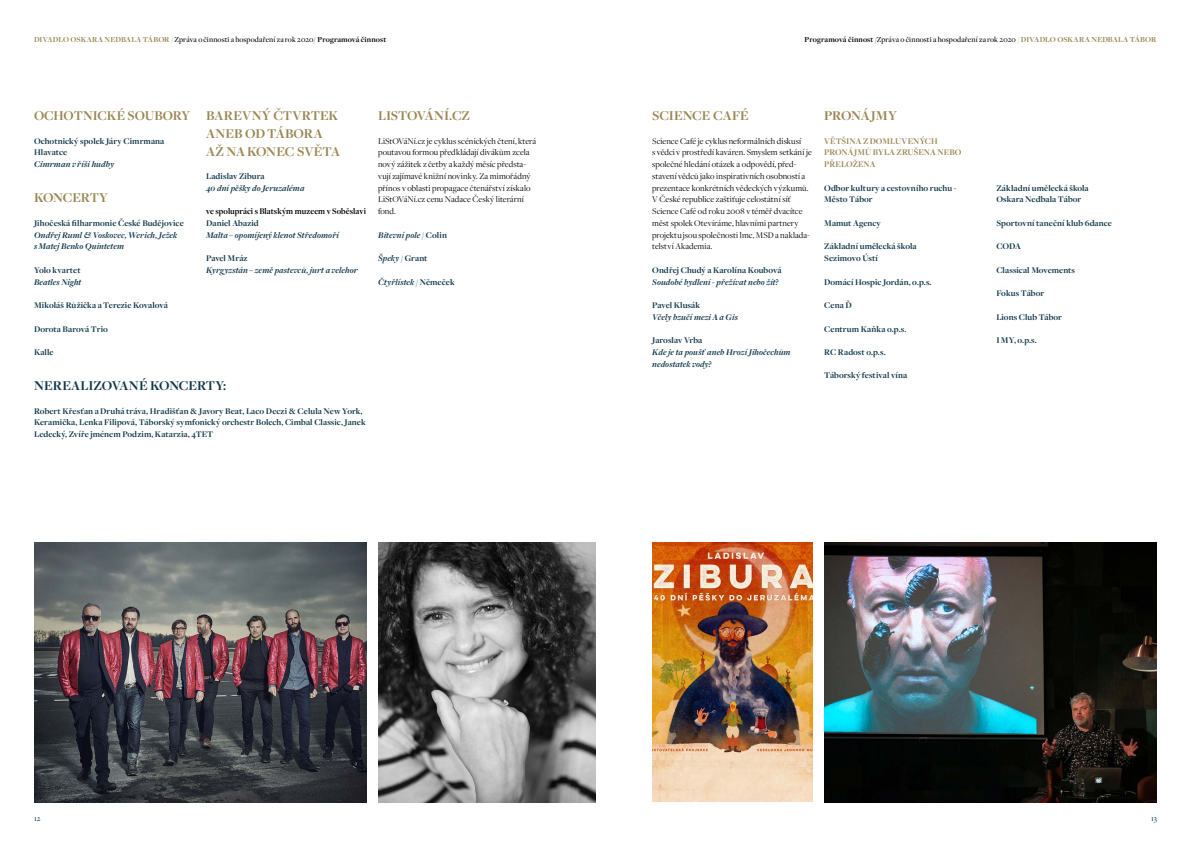
<style>
.page{position:relative;width:1191px;height:842px;background:#fff}
.page>*{position:absolute;margin:0;border:0;box-sizing:border-box;transform-origin:0 0}
.t1{font:700 14px/18px "Freight Disp Pro";letter-spacing:-.01em;color:#9b8653}
.t2{font:700 14px "Freight Disp Pro";letter-spacing:-.005em;color:#0f3648}
.t3{font:700 9px/11.7px "Freight Disp Pro";letter-spacing:.005em;color:#0f3648}
.t4{font:9px/11.7px "Freight Disp Pro";letter-spacing:.005em;color:#000}
.t5{font:italic 700 9px/11.7px "Freight Disp Pro";letter-spacing:.01em;color:#0f3648}
.t6{font:700 9px/11.7px "Freight Disp Pro";color:#9b8653}
.t7{font:700 9px "Freight Disp Pro";letter-spacing:.005em;color:#000;scale:.95 1}
.t8{font:500 8px "Freight Disp Pro";letter-spacing:.01em;color:#000}
.t9{font:500 8px "Freight Disp Pro";color:#0f3648}
.s1{font-weight:700;color:#9b8653}
.s2{color:#9b8653}
.s3{font-weight:700}
.s4{font-style:normal}
</style>
<div class="page">
<img style="left:34px;top:543px;width:333px;height:259px">
<img style="left:378px;top:543px;width:217px;height:259px">
<img style="left:652px;top:543px;width:161px;height:258px">
<img style="left:824px;top:543px;width:333px;height:259px">
<p class="t8" style="left:34px;top:34px;width:354px"><span class="s1">DIVADLO OSKARA NEDBALA TÁBOR</span> <span class="s2">/</span> Zpráva o činnosti a hospodaření za rok 2020/ <span class="s3">Programová činnost</span></p>
<p class="t8" style="left:804px;top:34px;width:353px"><span class="s3">Programová činnost</span>/Zpráva o činnosti a hospodaření za rok 2020 <span class="s2">/</span> <span class="s1">DIVADLO OSKARA NEDBALA TÁBOR</span></p>
<h1 class="t1" style="left:34px;top:106px;width:158px">OCHOTNICKÉ SOUBORY</h1>
<p class="t3" style="left:34px;top:135px;width:132px">Ochotnický spolek Járy Cimrmana<br>Hlavatce</p>
<p class="t5" style="left:34px;top:158px;width:82px">Cimrman v říši hudby</p>
<h1 class="t1" style="left:34px;top:189px;width:76px">KONCERTY</h1>
<p class="t3" style="left:34px;top:217px;width:151px">Jihočeská filharmonie České Budějovice</p>
<p class="t5" style="left:34px;top:229px;width:145px">Ondřej Ruml &amp; Voskovec, Werich, Ježek s Matej Benko Quintetem</p>
<p class="t3" style="left:34px;top:264px;width:48px">Yolo kvartet</p>
<p class="t5" style="left:34px;top:276px;width:49px">Beatles Night</p>
<p class="t3" style="left:34px;top:299px;width:135px">Mikoláš Růžička a Terezie Kovalová</p>
<p class="t3" style="left:34px;top:323px;width:75px">Dorota Barová Trio</p>
<p class="t3" style="left:34px;top:346px;width:21px">Kalle</p>
<h1 class="t1" style="left:206px;top:106px;width:135px">BAREVNÝ ČTVRTEK<br>ANEB OD TÁBORA<br>AŽ NA KONEC SVĚTA</h1>
<h1 class="t1" style="left:378px;top:106px;width:93px">LISTOVÁNÍ.CZ</h1>
<p class="t4" style="left:378px;top:135px;width:160px">LiStOVáNí.cz je cyklus scénických čtení, která poutavou formou předkládají divákům zcela nový zážitek z četby a každý měsíc předsta&shy;vují zajímavé knižní novinky. Za mimořádný přínos v oblasti propagace čtenářství získalo LiStOVáNí.cz cenu Nadace Český literární fond.</p>
<p class="t5" style="left:378px;top:229px;width:70px">Bitevní pole / <span class="s4">Colin</span></p>
<p class="t5" style="left:378px;top:252px;width:51px">Špeky / <span class="s4">Grant</span></p>
<p class="t5" style="left:378px;top:276px;width:78px">Čtyřlístek / <span class="s4">Němeček</span></p>
<p class="t3" style="left:206px;top:170px;width:60px">Ladislav Zibura</p>
<p class="t5" style="left:206px;top:182px;width:100px">40 dní pěšky do Jeruzaléma</p>
<p class="t7" style="left:206px;top:205px;width:170px">ve spolupráci s Blatským muzeem v Soběslavi</p>
<p class="t3" style="left:206px;top:217px;width:54px">Daniel Abazid</p>
<p class="t5" style="left:206px;top:229px;width:135px">Malta – opomíjený klenot Středomoří</p>
<p class="t3" style="left:206px;top:252px;width:43px">Pavel Mráz</p>
<p class="t5" style="left:206px;top:264px;width:153px">Kyrgyzstán – země pastevců, jurt a velehor</p>
<h1 class="t2" style="left:34px;top:376px;width:194px">NEREALIZOVANÉ KONCERTY:</h1>
<p class="t3" style="left:34px;top:405px;width:333px">Robert Křesťan a Druhá tráva, Hradišťan &amp; Javory Beat, Laco Deczi &amp; Celula New York,<br>Keramička, Lenka Filipová, Táborský symfonický orchestr Bolech, Cimbal Classic, Janek<br>Ledecký, Zvíře jménem Podzim, Katarzia, 4TET</p>
<h1 class="t1" style="left:652px;top:106px;width:98px">SCIENCE CAFÉ</h1>
<p class="t4" style="left:652px;top:135px;width:161px">Science Café je cyklus neformálních diskusí<br>s vědci v prostředí kaváren. Smyslem setkání je společné hledání otázek a odpovědí, před&shy;stavení vědců jako inspirativních osobností a prezentace konkrétních vědeckých výzkumů.<br>V České republice zaštiťuje celostátní síť Science Café od roku 2008 v téměř dvacítce měst spolek Otevíráme, hlavními partnery projektu jsou společnosti lmc, MSD a naklada&shy;telství Akademia.</p>
<p class="t3" style="left:652px;top:264px;width:131px">Ondřej Chudý a Karolína Koubová</p>
<p class="t5" style="left:652px;top:276px;width:128px">Soudobé bydlení - přežívat nebo žít?</p>
<p class="t3" style="left:652px;top:299px;width:49px">Pavel Klusák</p>
<p class="t5" style="left:652px;top:311px;width:87px">Včely bzučí mezi A a Gis</p>
<p class="t3" style="left:652px;top:334px;width:52px">Jaroslav Vrba</p>
<p class="t5" style="left:652px;top:346px;width:140px">Kde je ta poušť aneb Hrozí Jihočechům nedostatek vody?</p>
<h1 class="t1" style="left:824px;top:106px;width:74px">PRONÁJMY</h1>
<p class="t6" style="left:824px;top:135px;width:139px">VĚTŠINA Z DOMLUVENÝCH<br>PRONÁJMŮ BYLA ZRUŠENA NEBO<br>PŘELOŽENA</p>
<p class="t3" style="left:824px;top:182px;width:134px">Odbor kultury a cestovního ruchu -<br>Město Tábor</p>
<p class="t3" style="left:824px;top:217px;width:58px">Mamut Agency</p>
<p class="t3" style="left:824px;top:240px;width:94px">Základní umělecká škola<br>Sezimovo Ústí</p>
<p class="t3" style="left:824px;top:276px;width:109px">Domácí Hospic Jordán, o.p.s.</p>
<p class="t3" style="left:824px;top:299px;width:29px">Cena Ď</p>
<p class="t3" style="left:824px;top:323px;width:84px">Centrum Kaňka o.p.s.</p>
<p class="t3" style="left:824px;top:346px;width:63px">RC Radost o.p.s.</p>
<p class="t3" style="left:824px;top:370px;width:85px">Táborský festival vína</p>
<p class="t3" style="left:996px;top:182px;width:94px">Základní umělecká škola<br>Oskara Nedbala Tábor</p>
<p class="t3" style="left:996px;top:217px;width:117px">Sportovní taneční klub 6dance</p>
<p class="t3" style="left:996px;top:240px;width:26px">CODA</p>
<p class="t3" style="left:996px;top:264px;width:80px">Classical Movements</p>
<p class="t3" style="left:996px;top:287px;width:49px">Fokus Tábor</p>
<p class="t3" style="left:996px;top:311px;width:67px">Lions Club Tábor</p>
<p class="t3" style="left:996px;top:334px;width:42px">I MY, o.p.s.</p>
<p class="t9" style="left:34px;top:814px;width:8px">12</p>
<p class="t9" style="left:1151px;top:814px;width:7px">13</p>
</div>
